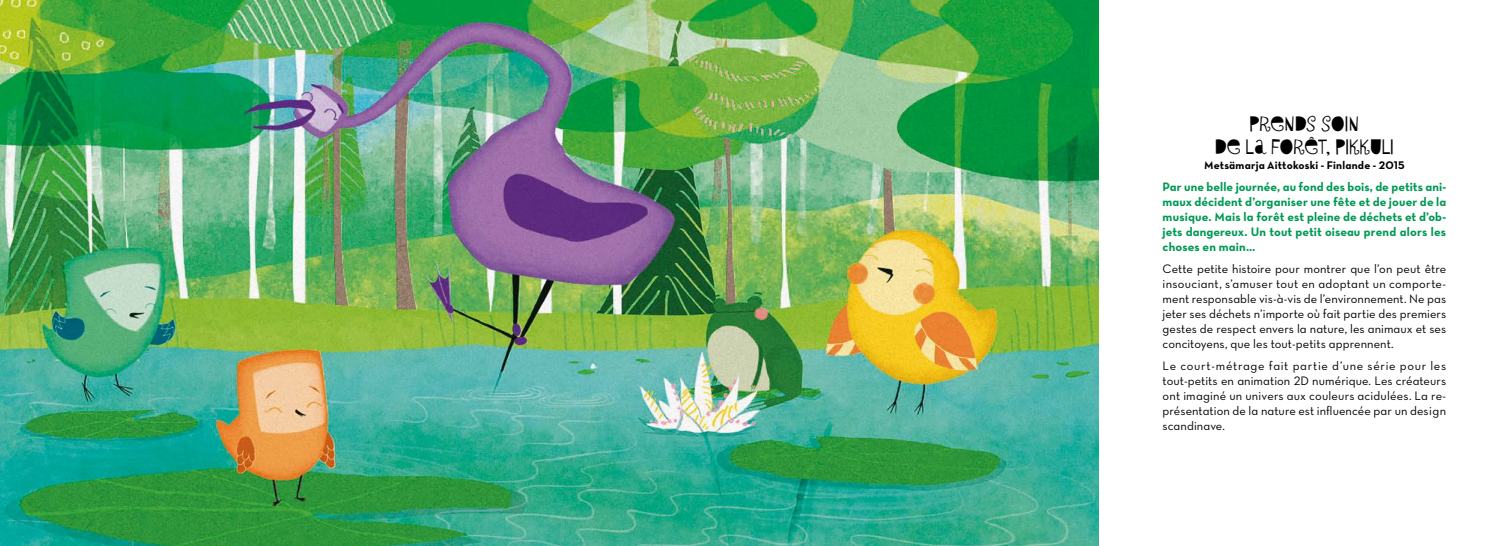
<style>
.page{position:relative;width:1510px;height:546px;background:#fff}
.page>*{position:absolute;margin:0;border:0;box-sizing:border-box;transform-origin:0 0}
.t1{font:18.75px/22.5px "Sybil Green";letter-spacing:.005em;color:#000;text-align:center}
.t2{font:12.5px/15px "Neutra Text Book Alt";letter-spacing:.005em;color:#000;text-align:justify}
.t3{font:12.5px/15px "Neutra Text Bold Alt";letter-spacing:.005em;color:#009953;text-align:justify}
.t4{font:11.25px "Neutra Text Bold Alt";letter-spacing:.015em;color:#000}
</style>
<div class="page">
<img style="left:0;top:0;width:1098px;height:546px">
<h1 class="t1" style="left:1215px;top:112px;width:180px">PRENDS SOIN<br>DE LA FORÊT, PIKKULI</h1>
<p class="t4" style="left:1204px;top:158px;width:202px">Metsämarja Aittokoski - Finlande - 2015</p>
<p class="t3" style="left:1162px;top:179px;width:285px">Par une belle journée, au fond des bois, de petits ani&shy;maux décident d’organiser une fête et de jouer de la musique. Mais la forêt est pleine de déchets et d’ob&shy;jets dangereux. Un tout petit oiseau prend alors les choses en main…</p>
<p class="t2" style="left:1162px;top:261px;width:285px">Cette petite histoire pour montrer que l’on peut être insouciant, s’amuser tout en adoptant un comporte&shy;ment responsable vis-à-vis de l’environnement. Ne pas jeter ses déchets n’importe où fait partie des premiers gestes de respect envers la nature, les animaux et ses concitoyens, que les tout-petits apprennent.</p>
<p class="t2" style="left:1162px;top:358px;width:285px">Le court-métrage fait partie d’une série pour les tout-petits en animation 2D numérique. Les créateurs ont imaginé un univers aux couleurs acidulées. La re&shy;présentation de la nature est influencée par un design scandinave.</p>
</div>
